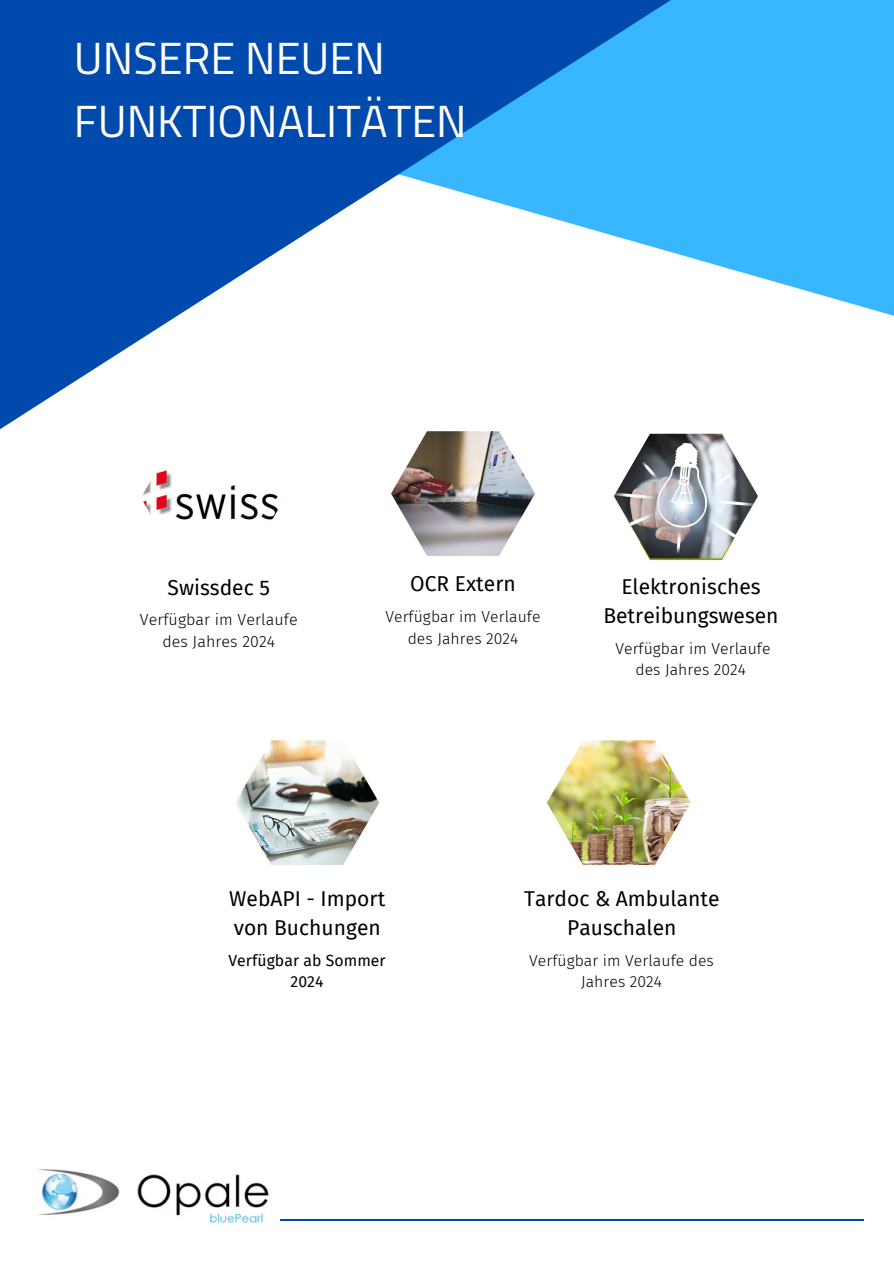
<style>
.page{position:relative;width:894px;height:1264px;background:#fff}
.page>*{position:absolute;margin:0;border:0;box-sizing:border-box;transform-origin:0 0}
.t1{font:45px/63px "Titillium Web";color:#fff}
.t2{font:21px/28.8px "Fira Sans";color:#000;text-align:center}
.t3{font:300 16.05px/22px "Fira Sans";letter-spacing:.005em;color:#000;text-align:center}
.t4{font:300 15.75px/21.6px "Fira Sans";letter-spacing:.005em;color:#000;text-align:center}
.t5{font:15.75px/21.6px "Fira Sans";letter-spacing:.005em;color:#000;text-align:center}
</style>
<div class="page">
<div style="left:0;top:0;width:893px;height:336px;background:#38b6ff"></div>
<svg style="left:0;top:0;width:750px;height:434px"></svg>
<img style="left:38px;top:1169px;width:231px;height:54px">
<hr style="left:280px;top:1219px;width:583px;height:1px;background:#004aad">
<img style="left:142px;top:470px;width:143px;height:50px">
<img style="left:391px;top:431px;width:144px;height:125px">
<img style="left:235px;top:740px;width:144px;height:125px">
<img style="left:614px;top:434px;width:143px;height:124px">
<img style="left:547px;top:740px;width:143px;height:125px">
<p class="t1" style="left:74px;top:25px;width:394px">UNSERE NEUEN<br>FUNKTIONALITÄTEN</p>
<h2 class="t2" style="left:167px;top:573px;width:104px">Swissdec 5</h2>
<p class="t3" style="left:140px;top:609px;width:159px">Verfügbar im Verlaufe des Jahres 2024</p>
<p class="t2" style="left:410px;top:570px;width:107px">OCR Extern</p>
<h3 class="t4" style="left:385px;top:605px;width:156px">Verfügbar im Verlaufe des Jahres 2024</h3>
<h2 class="t2" style="left:603px;top:572px;width:177px">Elektronisches<br>Betreibungswesen</h2>
<p class="t4" style="left:615px;top:637px;width:156px">Verfügbar im Verlaufe des Jahres 2024</p>
<p class="t2" style="left:229px;top:885px;width:157px;text-align:left">WebAPI - Import von Buchungen</p>
<p class="t5" style="left:228px;top:949px;width:159px">Verfügbar ab Sommer<br>2024</p>
<h2 class="t2" style="left:524px;top:885px;width:197px">Tardoc &amp; Ambulante<br>Pauschalen</h2>
<p class="t4" style="left:529px;top:949px;width:186px">Verfügbar im Verlaufe des<br>Jahres 2024</p>
</div>
